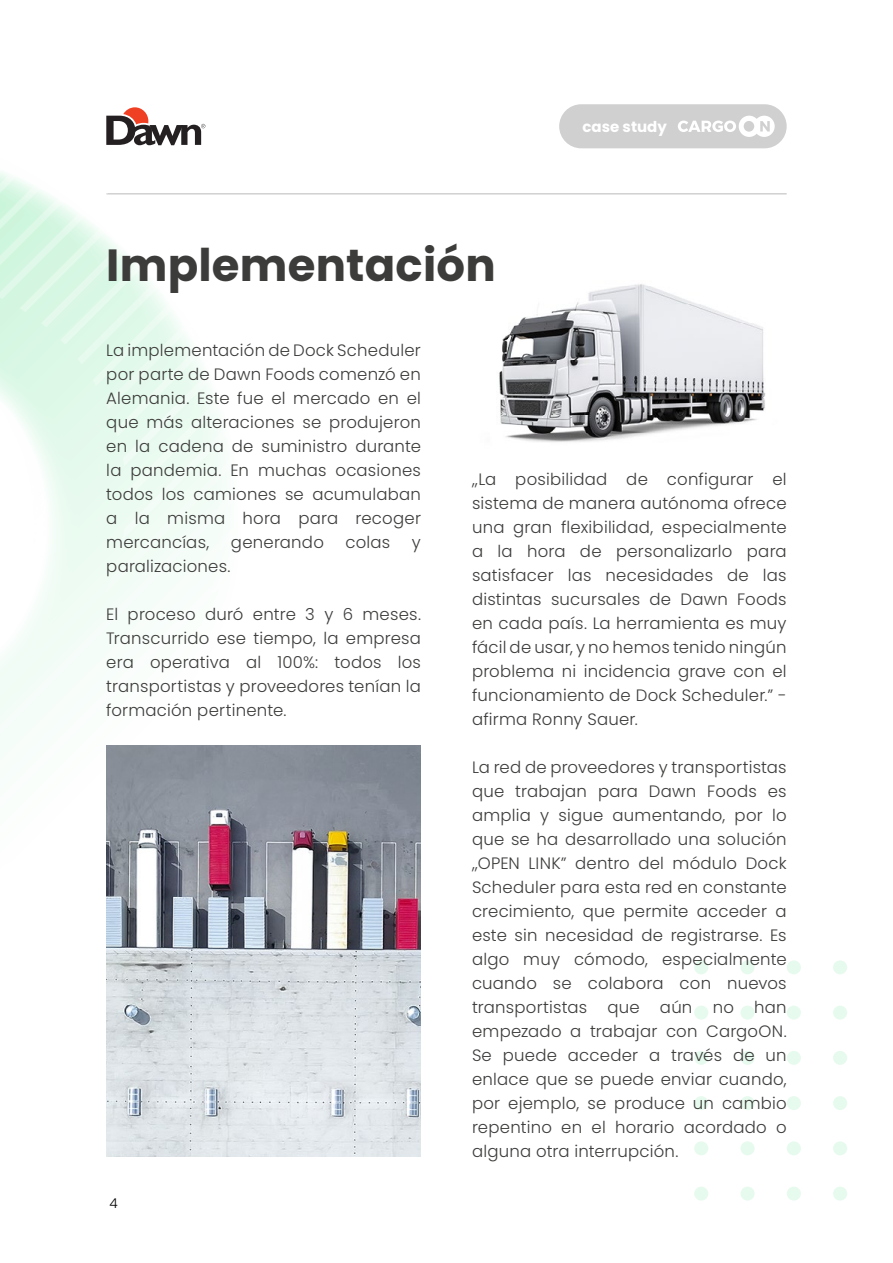
<style>
.page{position:relative;width:893px;height:1263px;background:#fff}
.page>*{position:absolute;margin:0;border:0;box-sizing:border-box;transform-origin:0 0}
.t1{font:700 45px "Poppins";letter-spacing:.005em;color:#3c3c3b}
.t2{font:300 16.5px/24px "Poppins";letter-spacing:.015em;color:#3c3c3b;text-align:justify}
.t3{font:700 15px "Poppins";color:#fff}
.t4{font:300 13.5px "Poppins";color:#000}
</style>
<div class="page">
<div style="left:559px;top:104px;width:228px;height:44px;background:#d0d0d0;border-radius:22px"></div>
<svg style="left:678px;top:116px;width:97px;height:21px"></svg>
<hr style="left:106px;top:193px;width:681px;height:2px;background:#d0d0d0">
<div style="left:694px;top:960px;width:14px;height:14px;background:#e7faee;border-radius:50%"></div>
<div style="left:740px;top:960px;width:15px;height:14px;background:#e7faee;border-radius:50%"></div>
<div style="left:787px;top:960px;width:14px;height:14px;background:#e7faee;border-radius:50%"></div>
<div style="left:833px;top:960px;width:14px;height:14px;background:#e7faee;border-radius:50%"></div>
<div style="left:694px;top:1005px;width:14px;height:14px;background:#e7faee;border-radius:50%"></div>
<div style="left:740px;top:1005px;width:15px;height:14px;background:#e7faee;border-radius:50%"></div>
<div style="left:787px;top:1005px;width:14px;height:14px;background:#e7faee;border-radius:50%"></div>
<div style="left:833px;top:1005px;width:14px;height:14px;background:#e7faee;border-radius:50%"></div>
<div style="left:694px;top:1051px;width:14px;height:14px;background:#e7faee;border-radius:50%"></div>
<div style="left:740px;top:1051px;width:15px;height:14px;background:#e7faee;border-radius:50%"></div>
<div style="left:787px;top:1051px;width:14px;height:14px;background:#e7faee;border-radius:50%"></div>
<div style="left:833px;top:1051px;width:14px;height:14px;background:#e7faee;border-radius:50%"></div>
<div style="left:694px;top:1096px;width:14px;height:14px;background:#e7faee;border-radius:50%"></div>
<div style="left:740px;top:1096px;width:15px;height:14px;background:#e7faee;border-radius:50%"></div>
<div style="left:787px;top:1096px;width:14px;height:14px;background:#e7faee;border-radius:50%"></div>
<div style="left:833px;top:1096px;width:14px;height:14px;background:#e7faee;border-radius:50%"></div>
<div style="left:694px;top:1141px;width:14px;height:14px;background:#e7faee;border-radius:50%"></div>
<div style="left:740px;top:1141px;width:15px;height:14px;background:#e7faee;border-radius:50%"></div>
<div style="left:787px;top:1141px;width:14px;height:14px;background:#e7faee;border-radius:50%"></div>
<div style="left:833px;top:1141px;width:14px;height:14px;background:#e7faee;border-radius:50%"></div>
<div style="left:694px;top:1186px;width:14px;height:14px;background:#e7faee;border-radius:50%"></div>
<div style="left:740px;top:1186px;width:15px;height:14px;background:#e7faee;border-radius:50%"></div>
<div style="left:787px;top:1186px;width:14px;height:14px;background:#e7faee;border-radius:50%"></div>
<div style="left:833px;top:1186px;width:14px;height:14px;background:#e7faee;border-radius:50%"></div>
<svg style="left:0;top:183px;width:150px;height:18px"></svg>
<svg style="left:0;top:201px;width:80px;height:18px"></svg>
<svg style="left:0;top:219px;width:106px;height:18px"></svg>
<svg style="left:0;top:237px;width:125px;height:18px;background:#dcf7e6"></svg>
<svg style="left:0;top:255px;width:142px;height:18px;background:#dcf7e6"></svg>
<svg style="left:0;top:273px;width:153px;height:18px;background:#dcf7e6"></svg>
<svg style="left:0;top:291px;width:166px;height:18px;background:#ddf8e7"></svg>
<svg style="left:0;top:309px;width:180px;height:18px;background:#def8e8"></svg>
<svg style="left:0;top:327px;width:190px;height:18px;background:#dff8e9"></svg>
<svg style="left:0;top:345px;width:198px;height:18px;background:#e0f8e9"></svg>
<svg style="left:0;top:363px;width:204px;height:18px;background:#e1f8ea"></svg>
<svg style="left:0;top:381px;width:212px;height:18px;background:#e4f9ec"></svg>
<svg style="left:4px;top:399px;width:212px;height:19px;fill:#e5faed"></svg>
<svg style="left:19px;top:418px;width:201px;height:18px;fill:#e7faee"></svg>
<svg style="left:30px;top:436px;width:193px;height:18px;fill:#e9faf0"></svg>
<svg style="left:39px;top:454px;width:185px;height:18px;fill:#eafbf0"></svg>
<div style="left:45px;top:472px;width:179px;height:18px;background:#ecfbf2"></div>
<svg style="left:0;top:490px;width:286px;height:261px"></svg>
<svg style="left:106px;top:107px;width:99px;height:38px"></svg>
<img style="left:106px;top:746px;width:315px;height:411px">
<img style="left:499px;top:284px;width:267px;height:158px">
<h1 class="t1" style="left:106px;top:239px;width:391px">Implementación</h1>
<p class="t3" style="left:583px;top:118px;width:86px">case study</p>
<p class="t2" style="left:106px;top:339px;width:316px">La implementación de Dock Scheduler por parte de Dawn Foods comenzó en Alemania. Este fue el mercado en el que más alteraciones se produjeron en la cadena de suministro durante la pandemia. En muchas ocasiones todos los camiones se acumulaban a la misma hora para recoger mercancías,</p>
<p class="t2" style="left:231px;top:531px;width:94px">generando</p>
<p class="t2" style="left:345px;top:531px;width:46px">colas</p>
<p class="t2" style="left:412px;top:531px;width:10px">y</p>
<p class="t2" style="left:106px;top:555px;width:126px">paralizaciones.</p>
<p class="t2" style="left:106px;top:603px;width:316px">El proceso duró entre 3 y 6 meses.<br>Transcurrido ese tiempo, la empresa era operativa al 100%: todos los transportistas y proveedores tenían la formación pertinente.</p>
<p class="t4" style="left:110px;top:1195px;width:10px">4</p>
<p class="t2" style="left:472px;top:467px;width:316px">„La posibilidad de configurar el sistema de manera autónoma ofrece una gran flexibilidad, especialmente a la hora de personalizarlo para satisfacer las necesidades de las distintas sucursales de Dawn Foods en cada país. La herramienta es muy fácil de usar, y no hemos tenido ningún problema ni incidencia grave con el funcionamiento de Dock Scheduler.” - afirma Ronny Sauer.</p>
<p class="t2" style="left:472px;top:755px;width:316px">La red de proveedores y transportistas que trabajan para Dawn Foods es amplia y sigue aumentando, por lo que se ha desarrollado una solución „OPEN LINK” dentro del módulo Dock Scheduler para esta red en constante crecimiento, que permite acceder a este sin necesidad de registrarse. Es algo muy cómodo, especialmente cuando se colabora con nuevos transportistas que aún no han empezado a trabajar con CargoON.<br>Se puede acceder a través de un enlace que se puede enviar cuando, por ejemplo, se produce un cambio repentino en el horario acordado o alguna otra interrupción.</p>
</div>
